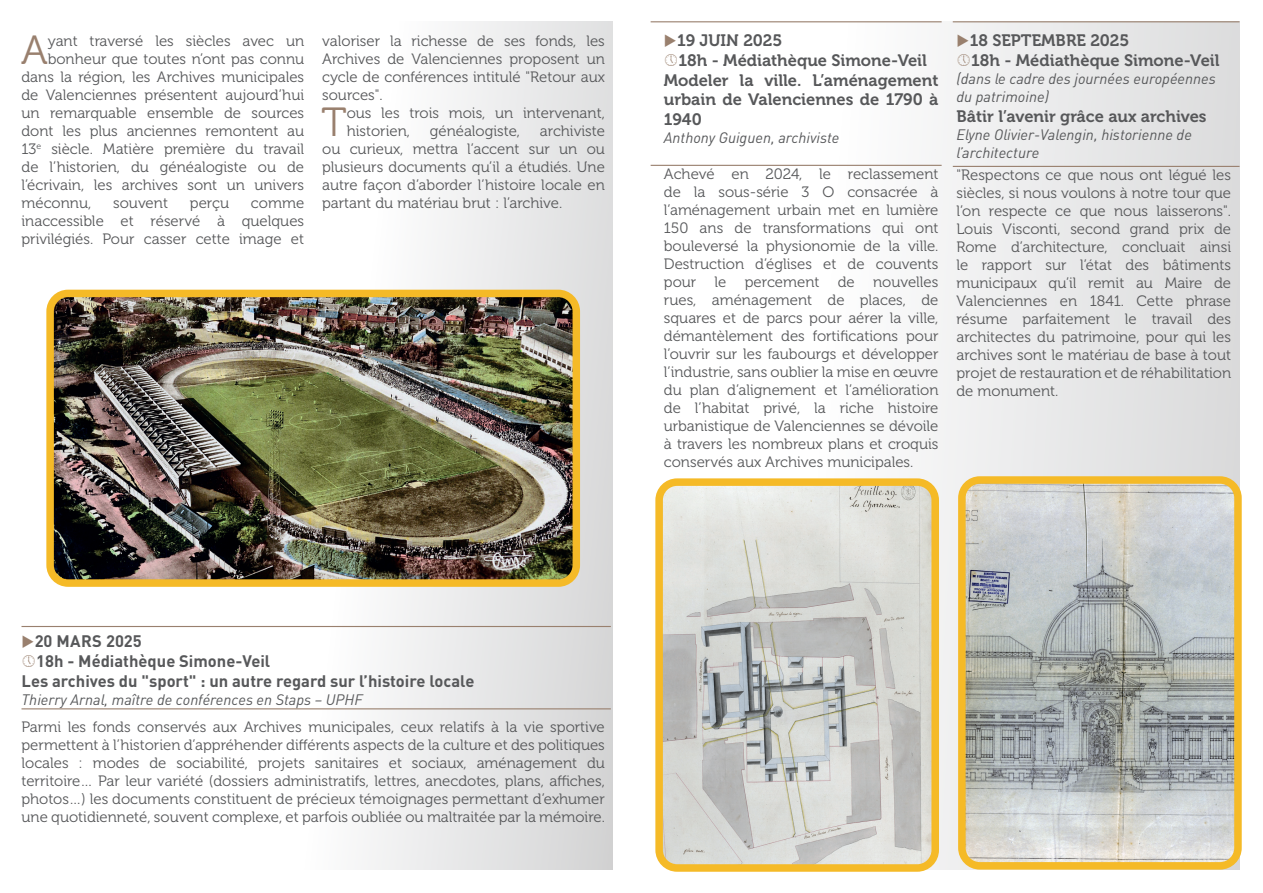
<style>
.page{position:relative;width:1263px;height:893px;background:#fff}
.page>*{position:absolute;margin:0;border:0;box-sizing:border-box;transform-origin:0 0}
.t1{font:40.65px "Museo 300";color:#99806e}
.t2{font:16.5px/19.8px "Museo 700";color:#57585a}
.t3{font:700 16.5px "DIN Pro";color:#57585a}
.t4{font:15px/18px "Museo 300";color:#57585a;text-align:justify}
.t5{font:italic 15px/18px "DIN Pro";color:#57585a}
.s1{color:#99806e}
</style>
<div class="page">
<div style="left:651px;top:21px;width:588px;height:849px;background:linear-gradient(to right,#fff,#ddddde)"></div>
<div style="left:252px;top:21px;width:360px;height:849px;background:linear-gradient(to right,#fff,#dbdbdc)"></div>
<hr style="left:22px;top:626px;width:589px;height:1px;background:#99806e">
<hr style="left:22px;top:708px;width:589px;height:1px;background:#99806e">
<hr style="left:953px;top:21px;width:286px;height:1px;background:#99806e">
<hr style="left:953px;top:166px;width:286px;height:1px;background:#99806e">
<hr style="left:651px;top:21px;width:291px;height:1px;background:#99806e">
<hr style="left:651px;top:165px;width:291px;height:1px;background:#99806e">
<img style="left:55px;top:293px;width:521px;height:285px">
<div style="left:46px;top:290px;width:534px;height:297px;border:8px solid #f5ba27;border-radius:18px"></div>
<img style="left:659px;top:482px;width:276px;height:386px">
<div style="left:655px;top:478px;width:284px;height:394px;border:8px solid #f5ba27;border-radius:18px"></div>
<img style="left:962px;top:480px;width:276px;height:386px">
<div style="left:958px;top:476px;width:284px;height:394px;border:8px solid #f5ba27;border-radius:18px"></div>
<svg style="left:665px;top:54px;width:12px;height:12px"></svg>
<svg style="left:958px;top:54px;width:12px;height:12px"></svg>
<h1 class="t1" style="left:21px;top:28px;width:28px">A</h1>
<p class="t4" style="left:48px;top:32px;width:258px">yant traversé les siècles avec un</p>
<p class="t4" style="left:48px;top:50px;width:258px">bonheur que toutes n’ont pas connu</p>
<p class="t4" style="left:22px;top:68px;width:284px">dans la région, les Archives municipales</p>
<p class="t4" style="left:22px;top:86px;width:284px">de Valenciennes présentent aujourd’hui</p>
<p class="t4" style="left:22px;top:104px;width:284px">un remarquable ensemble de sources</p>
<p class="t4" style="left:22px;top:122px;width:284px">dont les plus anciennes remontent au</p>
<p class="t4" style="left:22px;top:140px;width:284px">13<sup>e</sup> siècle. Matière première du travail</p>
<p class="t4" style="left:22px;top:158px;width:284px">de l’historien, du généalogiste ou de</p>
<p class="t4" style="left:22px;top:176px;width:284px">l’écrivain, les archives sont un univers</p>
<p class="t4" style="left:22px;top:194px;width:71px">méconnu,</p>
<p class="t4" style="left:113px;top:194px;width:56px">souvent</p>
<p class="t4" style="left:190px;top:194px;width:41px">perçu</p>
<p class="t4" style="left:22px;top:194px;width:284px;text-indent:229px">comme inaccessible et réservé à quelques privilégiés. Pour casser cette image et</p>
<p class="t4" style="left:322px;top:32px;width:284px">valoriser la richesse de ses fonds, les Archives de Valenciennes proposent un cycle de conférences intitulé "Retour aux sources".</p>
<h1 class="t1" style="left:322px;top:100px;width:27px">T</h1>
<p class="t4" style="left:347px;top:104px;width:260px">ous les trois mois, un intervenant, historien,</p>
<p class="t4" style="left:322px;top:122px;width:284px;text-indent:218px">archiviste ou curieux, mettra l’accent sur un ou plusieurs documents qu’il a étudiés. Une autre façon d’aborder l’histoire locale en partant du matériau brut : l’archive.</p>
<p class="t4" style="left:430px;top:122px;width:92px">généalogiste,</p>
<p class="t2" style="left:664px;top:31px;width:120px"><span class="s1">◆</span>19 JUIN 2025</p>
<p class="t2" style="left:679px;top:50px;width:250px">18h - Médiathèque Simone-Veil</p>
<p class="t2" style="left:664px;top:70px;width:276px">Modeler la ville. L’aménagement</p>
<p class="t2" style="left:664px;top:90px;width:276px">urbain de Valenciennes de 1790 à</p>
<p class="t2" style="left:664px;top:110px;width:39px">1940</p>
<p class="t5" style="left:664px;top:127px;width:177px">Anthony Guiguen, archiviste</p>
<p class="t4" style="left:664px;top:165px;width:276px">Achevé en 2024, le reclassement de la sous-série 3 O consacrée à l’aménagement urbain met en lumière 150 ans de transformations qui ont bouleversé la physionomie de la ville.<br>Destruction d’églises et de couvents pour le percement de nouvelles rues, aménagement de places, de squares et de parcs pour aérer la ville, démantèlement des fortifications pour l’ouvrir sur les faubourgs et développer l’industrie, sans oublier la mise en œuvre du plan d’alignement et l’amélioration de l’habitat privé, la riche histoire urbanistique de Valenciennes se dévoile à travers les nombreux plans et croquis conservés aux Archives municipales.</p>
<p class="t2" style="left:971px;top:31px;width:250px;text-indent:-15px"><span class="s1">◆</span>18 SEPTEMBRE 2025<br>18h - Médiathèque Simone-Veil</p>
<p class="t5" style="left:956px;top:68px;width:261px">(dans le cadre des journées européennes du patrimoine)</p>
<p class="t2" style="left:956px;top:106px;width:252px">Bâtir l’avenir grâce aux archives</p>
<p class="t5" style="left:956px;top:124px;width:237px">Elyne Olivier-Valengin, historienne de l’architecture</p>
<p class="t4" style="left:956px;top:166px;width:276px">"Respectons ce que nous ont légué les siècles, si nous voulons à notre tour que l’on respecte ce que nous laisserons".<br>Louis Visconti, second grand prix de Rome d’architecture, concluait ainsi le rapport sur l’état des bâtiments municipaux qu’il remit au Maire de Valenciennes en 1841. Cette phrase résume parfaitement le travail des architectes du patrimoine, pour qui les archives sont le matériau de base à tout projet de restauration et de réhabilitation de monument.</p>
<p class="t3" style="left:22px;top:627px;width:122px"><span class="s1">◆</span>20 MARS 2025</p>
<p class="t3" style="left:36px;top:647px;width:236px">18h - Médiathèque Simone-Veil</p>
<p class="t3" style="left:22px;top:667px;width:454px">Les archives du "sport" : un autre regard sur l’histoire locale</p>
<p class="t5" style="left:22px;top:689px;width:343px">Thierry Arnal, maître de conférences en Staps – UPHF</p>
<p class="t4" style="left:22px;top:718px;width:585px">Parmi les fonds conservés aux Archives municipales, ceux relatifs à la vie sportive permettent à l’historien d’appréhender différents aspects de la culture et des politiques locales : modes de sociabilité, projets sanitaires et sociaux, aménagement du territoire… Par leur variété (dossiers administratifs, lettres, anecdotes, plans, affiches, photos…) les documents constituent de précieux témoignages permettant d’exhumer une quotidienneté, souvent complexe, et parfois oubliée ou maltraitée par la mémoire.</p>
</div>
